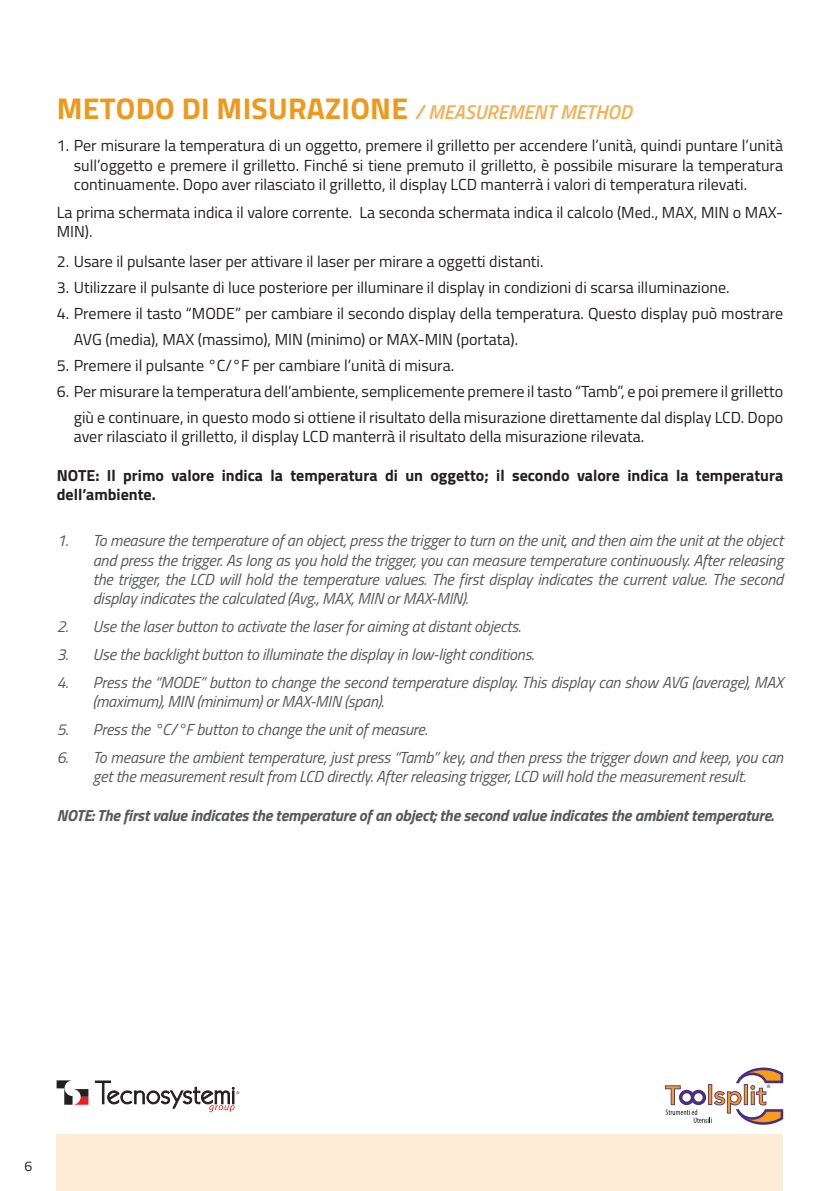
<style>
.page{position:relative;width:840px;height:1191px;background:#fff}
.page>*{position:absolute;margin:0;border:0;box-sizing:border-box;transform-origin:0 0}
.t1{font:700 30px "Titillium Web";letter-spacing:.01em;color:#f0981b}
.t2{font:16px/19.2px "Titillium Web";color:#231f20}
.t3{font:italic 16px/19.2px "Titillium Web";letter-spacing:-.01em;color:#57585a;text-align:justify}
.t4{font:700 16px/19.2px "Titillium Web";color:#231f20}
.t5{font:italic 700 16px "Titillium Web";letter-spacing:-.01em;color:#57585a}
.t6{font:14px "Titillium Web";color:#231f20}
.s1{font-weight:600;font-style:italic;font-size:20px;color:#f5af55}
</style>
<div class="page">
<svg style="left:57px;top:1080px;width:31px;height:24px"></svg>
<svg style="left:95px;top:1080px;width:144px;height:32px"></svg>
<svg style="left:664px;top:1067px;width:118px;height:57px"></svg>
<div style="left:57px;top:1134px;width:725px;height:57px;background:#fdedd7"></div>
<h1 class="t1" style="left:57px;top:86px;width:576px">METODO DI MISURAZIONE <span class="s1">/ MEASUREMENT METHOD</span></h1>
<p class="t2" style="left:74px;top:135px;width:710px;text-align:justify;text-indent:-17px">1. Per misurare la temperatura di un oggetto, premere il grilletto per accendere l’unità, quindi puntare l’unità sull’oggetto e premere il grilletto. Finché si tiene premuto il grilletto, è possibile misurare la temperatura continuamente. Dopo aver rilasciato il grilletto, il display LCD manterrà i valori di temperatura rilevati.</p>
<p class="t2" style="left:57px;top:202px;width:727px">La prima schermata indica il valore corrente. La seconda schermata indica il calcolo (Med., MAX, MIN o MAX-<br>MIN).</p>
<p class="t2" style="left:57px;top:251px;width:488px">2. Usare il pulsante laser per attivare il laser per mirare a oggetti distanti.</p>
<p class="t2" style="left:57px;top:277px;width:674px">3. Utilizzare il pulsante di luce posteriore per illuminare il display in condizioni di scarsa illuminazione.</p>
<p class="t2" style="left:74px;top:300px;width:710px;line-height:26px;text-indent:-17px">4. Premere il tasto “MODE” per cambiare il secondo display della temperatura. Questo display può mostrare<br>AVG (media), MAX (massimo), MIN (minimo) or MAX-MIN (portata).</p>
<p class="t2" style="left:57px;top:355px;width:399px">5. Premere il pulsante °C/°F per cambiare l’unità di misura.</p>
<p class="t2" style="left:57px;top:378px;width:727px;line-height:26px;text-align:right">6. Per misurare la temperatura dell’ambiente, semplicemente premere il tasto “Tamb”, e poi premere il grilletto giù e continuare, in questo modo si ottiene il risultato della misurazione direttamente dal display LCD. Dopo</p>
<p class="t2" style="left:74px;top:426px;width:571px">aver rilasciato il grilletto, il display LCD manterrà il risultato della misurazione rilevata.</p>
<p class="t4" style="left:57px;top:465px;width:727px">NOTE: Il primo valore indica la temperatura di un oggetto; il secondo valore indica la temperatura dell’ambiente.</p>
<p class="t3" style="left:93px;top:530px;width:691px;text-indent:-36px">1. To measure the temperature of an object, press the trigger to turn on the unit, and then aim the unit at the object and press the trigger. As long as you hold the trigger, you can measure temperature continuously. After releasing the trigger, the LCD will hold the temperature values. The first display indicates the current value. The second display indicates the calculated (Avg., MAX, MIN or MAX-MIN).</p>
<p class="t3" style="left:57px;top:616px;width:465px">2. Use the laser button to activate the laser for aiming at distant objects.</p>
<p class="t3" style="left:57px;top:644px;width:478px">3. Use the backlight button to illuminate the display in low-light conditions.</p>
<p class="t3" style="left:93px;top:672px;width:691px;text-indent:-36px">4. Press the “MODE” button to change the second temperature display. This display can show AVG (average), MAX (maximum), MIN (minimum) or MAX-MIN (span).</p>
<p class="t3" style="left:57px;top:719px;width:372px">5. Press the °C/°F button to change the unit of measure.</p>
<p class="t3" style="left:57px;top:747px;width:727px;text-align:center">6. To measure the ambient temperature, just press “Tamb” key, and then press the trigger down and keep, you can get the measurement result from LCD directly. After releasing trigger, LCD will hold the measurement result.</p>
<p class="t5" style="left:57px;top:802px;width:718px">NOTE: The first value indicates the temperature of an object; the second value indicates the ambient temperature.</p>
<p class="t6" style="left:24px;top:1156px;width:9px">6</p>
</div>
